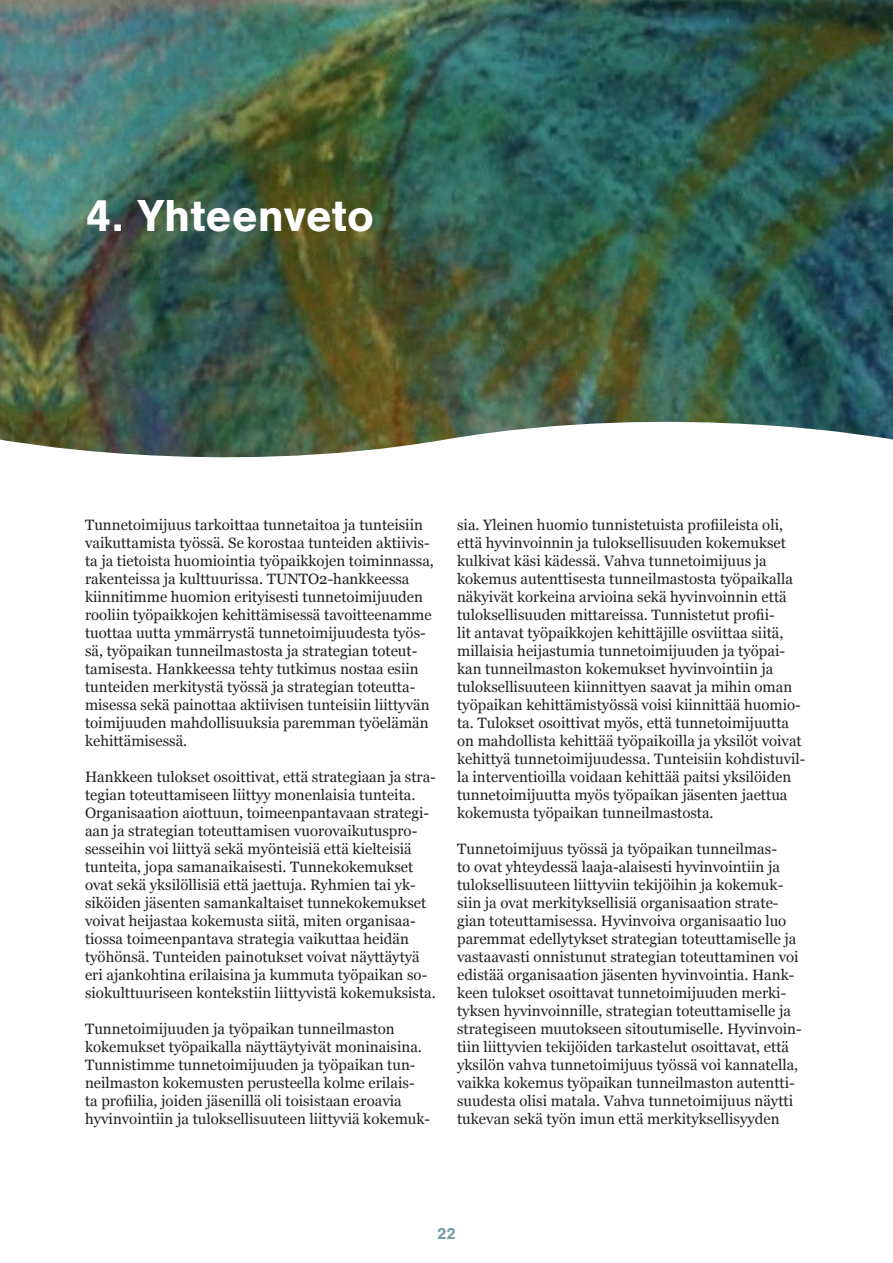
<style>
.page{position:relative;width:893px;height:1263px;background:#fff}
.page>*{position:absolute;margin:0;border:0;box-sizing:border-box;transform-origin:0 0}
.t1{font:700 46.5px "Nimbus San";color:#fff}
.t2{font:700 16.5px "Nimbus San";color:#749fa6}
.t3{font:15px/18px "Georgia";color:#231f20}
</style>
<div class="page">
<img style="left:0;top:0;width:893px;height:458px">
<p class="t1" style="left:85px;top:189px;width:291px">4. Yhteenveto</p>
<p class="t3" style="left:85px;top:515px;width:350px">Tunnetoimijuus tarkoittaa tunnetaitoa ja tunteisiin vaikuttamista työssä. Se korostaa tunteiden aktiivis&shy;ta ja tietoista huomiointia työpaikkojen toiminnassa, rakenteissa ja kulttuurissa. TUNTO2-hankkeessa kiinnitimme huomion erityisesti tunnetoimijuuden rooliin työpaikkojen kehittämisessä tavoitteenamme tuottaa uutta ymmärrystä tunnetoimijuudesta työs&shy;sä, työpaikan tunneilmastosta ja strategian toteut&shy;tamisesta. Hankkeessa tehty tutkimus nostaa esiin tunteiden merkitystä työssä ja strategian toteutta&shy;misessa sekä painottaa aktiivisen tunteisiin liittyvän toimijuuden mahdollisuuksia paremman työelämän kehittämisessä.</p>
<p class="t3" style="left:85px;top:767px;width:352px">Hankkeen tulokset osoittivat, että strategiaan ja stra&shy;tegian toteuttamiseen liittyy monenlaisia tunteita.<br>Organisaation aiottuun, toimeenpantavaan strategi&shy;aan ja strategian toteuttamisen vuorovaikutuspro&shy;sesseihin voi liittyä sekä myönteisiä että kielteisiä tunteita, jopa samanaikaisesti. Tunnekokemukset ovat sekä yksilöllisiä että jaettuja. Ryhmien tai yk&shy;siköiden jäsenten samankaltaiset tunnekokemukset voivat heijastaa kokemusta siitä, miten organisaa&shy;tiossa toimeenpantava strategia vaikuttaa heidän työhönsä. Tunteiden painotukset voivat näyttäytyä eri ajankohtina erilaisina ja kummuta työpaikan so&shy;siokulttuuriseen kontekstiin liittyvistä kokemuksista.</p>
<p class="t3" style="left:85px;top:1019px;width:347px">Tunnetoimijuuden ja työpaikan tunneilmaston kokemukset työpaikalla näyttäytyivät moninaisina.<br>Tunnistimme tunnetoimijuuden ja työpaikan tun&shy;neilmaston kokemusten perusteella kolme erilais&shy;ta profiilia, joiden jäsenillä oli toisistaan eroavia hyvinvointiin ja tuloksellisuuteen liittyviä kokemuk-</p>
<p class="t3" style="left:457px;top:515px;width:350px">sia. Yleinen huomio tunnistetuista profiileista oli, että hyvinvoinnin ja tuloksellisuuden kokemukset kulkivat käsi kädessä. Vahva tunnetoimijuus ja kokemus autenttisesta tunneilmastosta työpaikalla näkyivät korkeina arvioina sekä hyvinvoinnin että tuloksellisuuden mittareissa. Tunnistetut profii-<br>lit antavat työpaikkojen kehittäjille osviittaa siitä, millaisia heijastumia tunnetoimijuuden ja työpai&shy;kan tunneilmaston kokemukset hyvinvointiin ja tuloksellisuuteen kiinnittyen saavat ja mihin oman työpaikan kehittämistyössä voisi kiinnittää huomio&shy;ta. Tulokset osoittivat myös, että tunnetoimijuutta on mahdollista kehittää työpaikoilla ja yksilöt voivat kehittyä tunnetoimijuudessa. Tunteisiin kohdistuvil&shy;la interventioilla voidaan kehittää paitsi yksilöiden tunnetoimijuutta myös työpaikan jäsenten jaettua kokemusta työpaikan tunneilmastosta.</p>
<p class="t3" style="left:457px;top:839px;width:346px">Tunnetoimijuus työssä ja työpaikan tunneilmas-<br>to ovat yhteydessä laaja-alaisesti hyvinvointiin ja tuloksellisuuteen liittyviin tekijöihin ja kokemuk&shy;siin ja ovat merkityksellisiä organisaation strate&shy;gian toteuttamisessa. Hyvinvoiva organisaatio luo paremmat edellytykset strategian toteuttamiselle ja vastaavasti onnistunut strategian toteuttaminen voi edistää organisaation jäsenten hyvinvointia. Hank&shy;keen tulokset osoittavat tunnetoimijuuden merki&shy;tyksen hyvinvoinnille, strategian toteuttamiselle ja strategiseen muutokseen sitoutumiselle. Hyvinvoin&shy;tiin liittyvien tekijöiden tarkastelut osoittavat, että yksilön vahva tunnetoimijuus työssä voi kannatella, vaikka kokemus työpaikan tunneilmaston autentti&shy;suudesta olisi matala. Vahva tunnetoimijuus näytti tukevan sekä työn imun että merkityksellisyyden</p>
<p class="t2" style="left:437px;top:1224px;width:20px">22</p>
</div>
